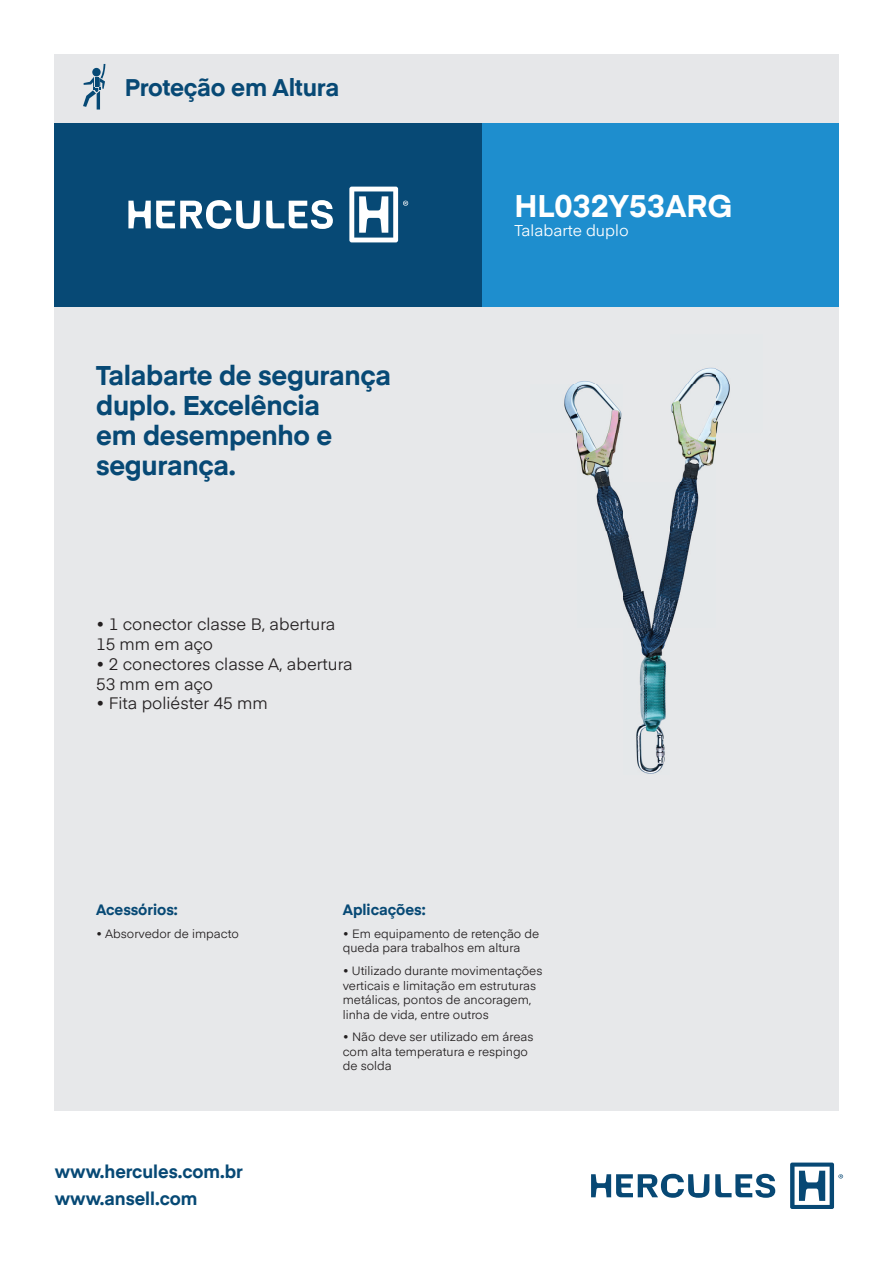
<style>
.page{position:relative;width:893px;height:1263px;background:#fff}
.page>*{position:absolute;margin:0;border:0;box-sizing:border-box;transform-origin:0 0}
.t1{font:700 31.2px "Eina 01";color:#fff}
.t2{font:700 27px/30px "Eina 01";letter-spacing:-.01em;color:#074975}
.t3{font:700 24px "Eina 01";letter-spacing:-.01em;color:#074975}
.t4{font:700 18px "Eina 01";color:#074975}
.t5{font:700 18px "Eina 01";color:#064975}
.t6{font:16.5px/19.8px "Eina 01";color:#231f20}
.t7{font:15.6px "Eina 01";color:#fff}
.t8{font:700 15px "Eina 01";color:#074975}
.t9{font:12px/14.4px "Eina 01";color:#231f20}
</style>
<div class="page">
<div style="left:54px;top:301px;width:785px;height:809px;background:#e7e8ea"></div>
<div style="left:54px;top:122px;width:429px;height:185px;background:#074975"></div>
<div style="left:483px;top:122px;width:356px;height:185px;background:#1e8ece"></div>
<div style="left:54px;top:54px;width:785px;height:68px;background:#e6e7e9"></div>
<svg style="left:83px;top:64px;width:22px;height:46px"></svg>
<svg style="left:128px;top:200px;width:132px;height:29px"></svg>
<svg style="left:266px;top:200px;width:67px;height:29px"></svg>
<svg style="left:349px;top:187px;width:59px;height:55px"></svg>
<svg style="left:591px;top:1174px;width:118px;height:24px"></svg>
<svg style="left:715px;top:1174px;width:60px;height:24px"></svg>
<svg style="left:790px;top:1162px;width:53px;height:47px"></svg>
<img style="left:564px;top:367px;width:166px;height:407px">
<h3 class="t3" style="left:125px;top:70px;width:216px">Proteção em Altura</h3>
<h2 class="t2" style="left:96px;top:359px;width:296px">Talabarte de segurança duplo. Excelência<br>em desempenho e segurança.</h2>
<h3 class="t6" style="left:96px;top:613px;width:241px">• 1 conector classe B, abertura<br>15 mm em aço</h3>
<h3 class="t6" style="left:96px;top:653px;width:258px">• 2 conectores classe A, abertura<br>53 mm em aço</h3>
<h3 class="t6" style="left:96px;top:692px;width:173px">• Fita poliéster 45 mm</h3>
<h1 class="t1" style="left:514px;top:183px;width:220px">HL032Y53ARG</h1>
<h3 class="t7" style="left:514px;top:219px;width:116px">Talabarte duplo</h3>
<p class="t8" style="left:96px;top:899px;width:83px">Acessórios:</p>
<p class="t9" style="left:96px;top:926px;width:144px">• Absorvedor de impacto</p>
<h3 class="t4" style="left:55px;top:1158px;width:190px">www.hercules.com.br</h3>
<h3 class="t5" style="left:55px;top:1185px;width:144px">www.ansell.com</h3>
<p class="t8" style="left:343px;top:899px;width:84px">Aplicações:</p>
<p class="t9" style="left:343px;top:926px;width:198px">• Em equipamento de retenção de queda para trabalhos em altura</p>
<p class="t9" style="left:343px;top:963px;width:201px">• Utilizado durante movimentações verticais e limitação em estruturas metálicas, pontos de ancoragem, linha de vida, entre outros</p>
<p class="t9" style="left:343px;top:1029px;width:192px">• Não deve ser utilizado em áreas com alta temperatura e respingo de solda</p>
</div>
